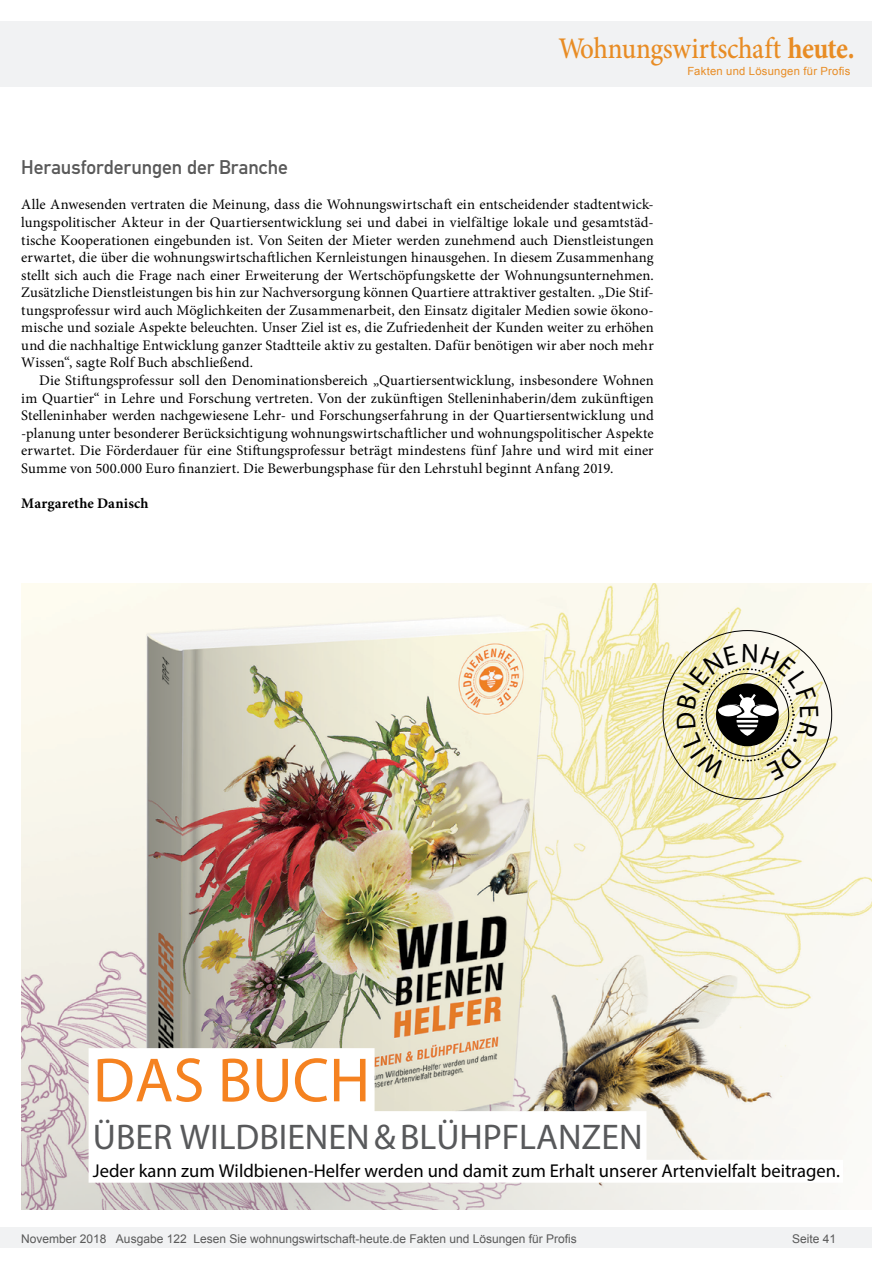
<style>
.page{position:relative;width:893px;height:1263px;background:#fff}
.page>*{position:absolute;margin:0;border:0;box-sizing:border-box;transform-origin:0 0}
.t1{font:700 condensed 63px "Helvetica";color:#f58220}
.t2{font:700 condensed 35.85px "Helvetica";color:#58595b}
.t3{font:500 30px "Minion Pro";letter-spacing:-.01em;color:#e88c24;scale:.9 1}
.Überschrift_Grau{font:19.5px "DIN Mittelschrift";letter-spacing:-.005em;color:#595959}
.t4{font:condensed 18.6px "Helvetica";color:#000}
.Fließtext_erste_Zeil{font:14.7px/17.5px "Minion Pro";letter-spacing:.005em;color:#000;text-align:justify}
.Fliesstext{font:14.7px/17.5px "Minion Pro";letter-spacing:.01em;color:#000;text-align:justify}
.AUTOR{font:700 14.7px "Minion Pro";letter-spacing:.01em;color:#000}
.t5{font:12px "Arial";color:#595959}
.t6{font:11.25px "Arial";letter-spacing:.025em;color:#e88c24}
.s1{font-weight:700}
</style>
<div class="page">
<div style="left:0;top:1227px;width:872px;height:20px;background:#f1f2f3"></div>
<div style="left:0;top:21px;width:872px;height:66px;background:#f1f2f3"></div>
<img style="left:21px;top:583px;width:851px;height:627px">
<svg style="left:89px;top:1048px;width:754px;height:135px"></svg>
<svg style="left:676px;top:644px;width:142px;height:136px"></svg>
<h3 class="t3" style="left:558px;top:28px;width:331px">Wohnungswirtschaft <span class="s1">heute.</span></h3>
<p class="t6" style="left:687px;top:63px;width:165px">Fakten und Lösungen für Profis</p>
<p class="Überschrift_Grau" style="left:21px;top:156px;width:268px">Herausforderungen der Branche</p>
<p class="Fließtext_erste_Zeil" style="left:21px;top:196px;width:634px">Alle Anwesenden vertraten die Meinung, dass die Wohnungswirtschaft ein entscheidender stadtentwick&shy;lungspolitischer Akteur in der Quartiersentwicklung sei und dabei in vielfältige lokale und gesamtstäd&shy;tische Kooperationen eingebunden ist. Von Seiten der Mieter werden zunehmend auch Dienstleistungen erwartet, die über die wohnungswirtschaftlichen Kernleistungen hinausgehen. In diesem Zusammenhang stellt sich auch die Frage nach einer Erweiterung der Wertschöpfungskette der Wohnungsunternehmen.<br>Zusätzliche Dienstleistungen bis hin zur Nachversorgung können Quartiere attraktiver gestalten. „Die Stif&shy;tungsprofessur wird auch Möglichkeiten der Zusammenarbeit, den Einsatz digitaler Medien sowie ökono&shy;mische und soziale Aspekte beleuchten. Unser Ziel ist es, die Zufriedenheit der Kunden weiter zu erhöhen und die nachhaltige Entwicklung ganzer Stadtteile aktiv zu gestalten. Dafür benötigen wir aber noch mehr Wissen“, sagte Rolf Buch abschließend.</p>
<p class="Fliesstext" style="left:21px;top:372px;width:634px;text-indent:18px">Die Stiftungsprofessur soll den Denominationsbereich „Quartiersentwicklung, insbesondere Wohnen im Quartier“ in Lehre und Forschung vertreten. Von der zukünftigen Stelleninhaberin/dem zukünftigen Stelleninhaber werden nachgewiesene Lehr- und Forschungserfahrung in der Quartiersentwicklung und -planung unter besonderer Berücksichtigung wohnungswirtschaftlicher und wohnungspolitischer Aspekte erwartet. Die Förderdauer für eine Stiftungsprofessur beträgt mindestens fünf Jahre und wird mit einer Summe von 500.000 Euro finanziert. Die Bewerbungsphase für den Lehrstuhl beginnt Anfang 2019.</p>
<p class="AUTOR" style="left:21px;top:493px;width:129px">Margarethe Danisch</p>
<p class="t1" style="left:93px;top:1041px;width:279px">DAS BUCH</p>
<p class="t2" style="left:93px;top:1115px;width:551px">ÜBER WILDBIENEN&amp;BLÜHPFLANZEN</p>
<p class="t4" style="left:93px;top:1160px;width:749px">Jeder kann zum Wildbienen-Helfer werden und damit zum Erhalt unserer Artenvielfalt beitragen.</p>
<p class="t5" style="left:21px;top:1230px;width:557px">November 2018 Ausgabe 122 Lesen Sie wohnungswirtschaft-heute.de Fakten und Lösungen für Profis</p>
<p class="t5" style="left:792px;top:1231px;width:46px">Seite 41</p>
</div>
